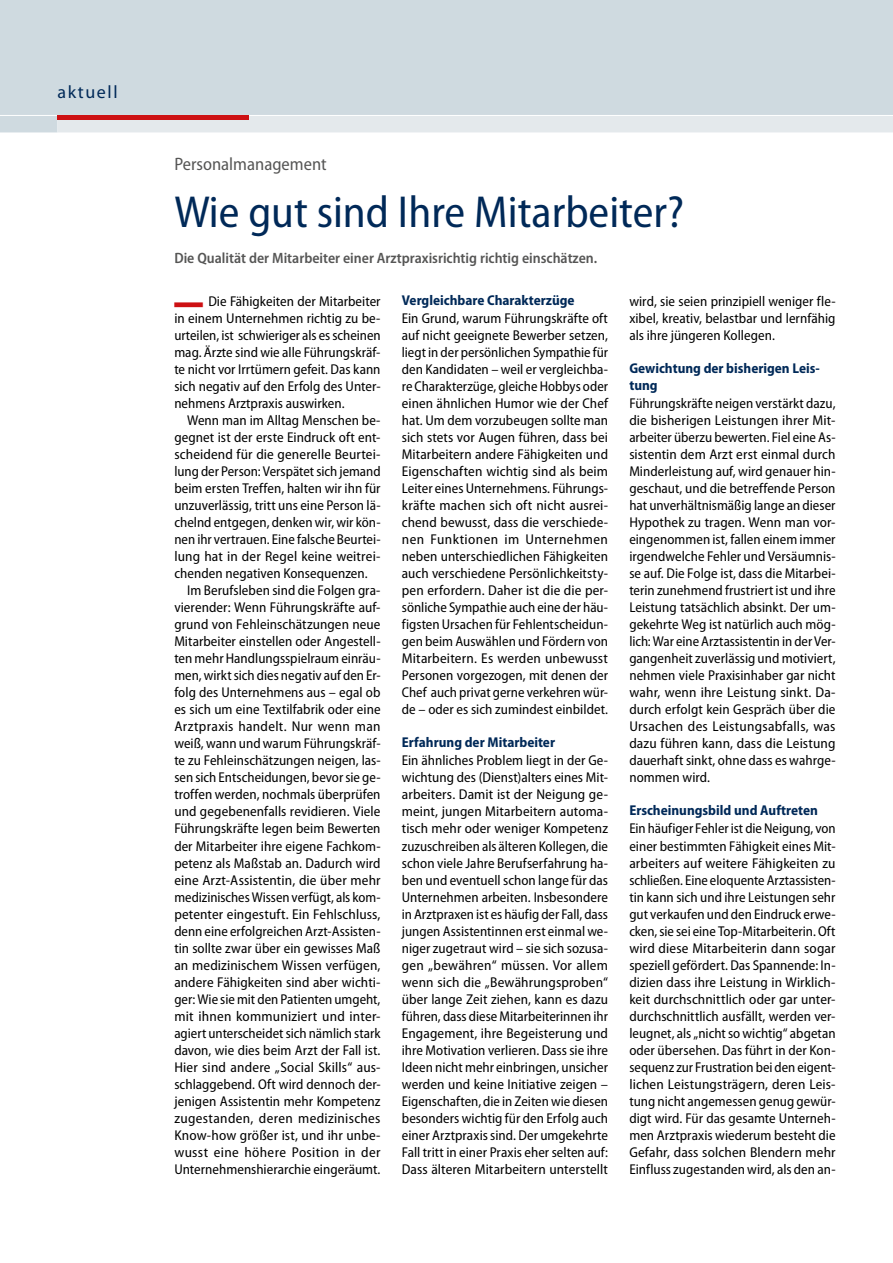
<style>
.page{position:relative;width:893px;height:1263px;background:#fff}
.page>*{position:absolute;margin:0;border:0;box-sizing:border-box;transform-origin:0 0}
.t1{font:semi-condensed 45px "Myriad Pro";color:#002958}
.t2{font:semi-condensed 18px "Myriad Pro";color:#565655}
.t3{font:18px "Myriad Pro";letter-spacing:.09em;color:#002958}
.t4{font:600 semi-condensed 15px "Myriad Pro";color:#565655}
.t5{font:semi-condensed 14.25px/17px "Myriad Pro";letter-spacing:.005em;color:#000;text-align:justify}
.t6{font:700 semi-condensed 14.25px/17px "Myriad Pro";color:#002958}
.t7{font:semi-condensed 14.25px "Myriad Pro";letter-spacing:.025em;color:#000}
.s1{font-family:"Arial";font-stretch:normal;font-size:24.9px;color:#cd1013}
</style>
<div class="page">
<div style="left:0;top:0;width:893px;height:132px;background:#cfdae0"></div>
<div style="left:57px;top:116px;width:836px;height:16px;background:#e4e9ec"></div>
<hr style="left:0;top:115px;width:57px;height:1px;background:#fff">
<hr style="left:249px;top:115px;width:644px;height:1px;background:#fff">
<div style="left:57px;top:115px;width:192px;height:5px;background:#cd1013"></div>
<p class="t3" style="left:57px;top:81px;width:62px">aktuell</p>
<p class="t2" style="left:174px;top:154px;width:154px">Personalmanagement</p>
<h1 class="t1" style="left:174px;top:187px;width:511px">Wie gut sind Ihre Mitarbeiter?</h1>
<p class="t4" style="left:174px;top:250px;width:424px">Die Qualität der Mitarbeiter einer Arztpraxisrichtig richtig einschätzen.</p>
<p class="t5" style="left:174px;top:293px;width:208px"><span class="s1">▬</span> Die Fähigkeiten der Mitarbeiter in einem Unternehmen richtig zu be&shy;urteilen, ist schwieriger als es scheinen mag. Ärzte sind wie alle Führungskräf&shy;te nicht vor Irrtümern gefeit. Das kann sich negativ auf den Erfolg des Unter&shy;nehmens Arztpraxis auswirken.</p>
<p class="t5" style="left:187px;top:412px;width:195px">Wenn man im Alltag Menschen be-</p>
<p class="t5" style="left:174px;top:429px;width:208px">gegnet ist der erste Eindruck oft ent-</p>
<p class="t5" style="left:174px;top:446px;width:208px">scheidend für die generelle Beurtei-</p>
<p class="t5" style="left:174px;top:463px;width:208px">lung der Person: Verspätet sich jemand</p>
<p class="t5" style="left:174px;top:480px;width:208px">beim ersten Treffen, halten wir ihn für</p>
<p class="t5" style="left:174px;top:497px;width:208px">unzuverlässig, tritt uns eine Person lä-</p>
<p class="t5" style="left:174px;top:514px;width:208px">chelnd entgegen, denken wir, wir kön-</p>
<p class="t5" style="left:174px;top:531px;width:208px">nen ihr vertrauen. Eine falsche Beurtei-</p>
<p class="t5" style="left:174px;top:548px;width:208px">lung hat in der Regel keine weitrei-</p>
<p class="t5" style="left:174px;top:565px;width:195px">chenden negativen Konsequenzen.</p>
<p class="t5" style="left:187px;top:582px;width:195px">Im Berufsleben sind die Folgen gra-</p>
<p class="t5" style="left:174px;top:599px;width:208px">vierender: Wenn Führungskräfte auf-</p>
<p class="t5" style="left:174px;top:616px;width:208px">grund von Fehleinschätzungen neue</p>
<p class="t5" style="left:174px;top:633px;width:208px">Mitarbeiter einstellen oder Angestell-</p>
<p class="t5" style="left:174px;top:650px;width:208px">ten mehr Handlungsspielraum einräu-</p>
<p class="t5" style="left:174px;top:667px;width:208px">men, wirkt sich dies negativ auf den Er-</p>
<p class="t5" style="left:174px;top:684px;width:208px">folg des Unternehmens aus – egal ob</p>
<p class="t5" style="left:174px;top:701px;width:208px">es sich um eine Textilfabrik oder eine</p>
<p class="t5" style="left:174px;top:718px;width:208px">Arztpraxis handelt. Nur wenn man</p>
<p class="t5" style="left:174px;top:735px;width:208px">weiß, wann und warum Führungskräf-</p>
<p class="t5" style="left:174px;top:752px;width:208px">te zu Fehleinschätzungen neigen, las-</p>
<p class="t5" style="left:174px;top:769px;width:208px">sen sich Entscheidungen, bevor sie ge-</p>
<p class="t5" style="left:174px;top:786px;width:208px">troffen werden, nochmals überprüfen</p>
<p class="t5" style="left:174px;top:803px;width:208px">und gegebenenfalls revidieren. Viele</p>
<p class="t5" style="left:174px;top:820px;width:208px">Führungskräfte legen beim Bewerten</p>
<p class="t5" style="left:174px;top:837px;width:208px">der Mitarbeiter ihre eigene Fachkom-</p>
<p class="t5" style="left:174px;top:854px;width:208px">petenz als Maßstab an. Dadurch wird</p>
<p class="t5" style="left:174px;top:871px;width:208px">eine Arzt-Assistentin, die über mehr</p>
<p class="t5" style="left:174px;top:888px;width:208px">medizinisches Wissen verfügt, als kom-</p>
<p class="t5" style="left:174px;top:905px;width:208px">petenter eingestuft. Ein Fehlschluss,</p>
<p class="t5" style="left:174px;top:922px;width:208px">denn eine erfolgreichen Arzt-Assisten-</p>
<p class="t5" style="left:174px;top:940px;width:208px">tin sollte zwar über ein gewisses Maß</p>
<p class="t5" style="left:174px;top:957px;width:208px">an medizinischem Wissen verfügen,</p>
<p class="t5" style="left:174px;top:974px;width:208px">andere Fähigkeiten sind aber wichti-</p>
<p class="t5" style="left:174px;top:991px;width:208px">ger: Wie sie mit den Patienten umgeht,</p>
<p class="t5" style="left:174px;top:1008px;width:208px">mit ihnen kommuniziert und inter-</p>
<p class="t5" style="left:174px;top:1025px;width:208px">agiert unterscheidet sich nämlich stark</p>
<p class="t5" style="left:174px;top:1042px;width:208px">davon, wie dies beim Arzt der Fall ist.</p>
<p class="t5" style="left:174px;top:1059px;width:208px">Hier sind andere „Social Skills“ aus-</p>
<p class="t5" style="left:174px;top:1076px;width:208px">schlaggebend. Oft wird dennoch der-</p>
<p class="t5" style="left:174px;top:1093px;width:208px">jenigen Assistentin mehr Kompetenz</p>
<p class="t7" style="left:174px;top:1110px;width:208px">zugestanden, deren medizinisches</p>
<p class="t5" style="left:174px;top:1127px;width:208px">Know-how größer ist, und ihr unbe-</p>
<p class="t7" style="left:174px;top:1144px;width:208px">wusst eine höhere Position in der</p>
<p class="t5" style="left:174px;top:1161px;width:208px">Unternehmenshierarchie eingeräumt.</p>
<p class="t6" style="left:402px;top:292px;width:174px">Vergleichbare Charakterzüge</p>
<p class="t5" style="left:402px;top:310px;width:208px">Ein Grund, warum Führungskräfte oft auf nicht geeignete Bewerber setzen, liegt in der persönlichen Sympathie für den Kandidaten – weil er vergleichba&shy;re Charakterzüge, gleiche Hobbys oder einen ähnlichen Humor wie der Chef hat. Um dem vorzubeugen sollte man sich stets vor Augen führen, dass bei Mitarbeitern andere Fähigkeiten und Eigenschaften wichtig sind als beim Leiter eines Unternehmens. Führungs&shy;kräfte machen sich oft nicht ausrei&shy;chend bewusst, dass die verschiede&shy;nen Funktionen im Unternehmen neben unterschiedlichen Fähigkeiten auch verschiedene Persönlichkeitsty&shy;pen erfordern. Daher ist die die per&shy;sönliche Sympathie auch eine der häu&shy;figsten Ursachen für Fehlentscheidun&shy;gen beim Auswählen und Fördern von Mitarbeitern. Es werden unbewusst Personen vorgezogen, mit denen der Chef auch privat gerne verkehren wür&shy;de – oder es sich zumindest einbildet.</p>
<p class="t6" style="left:402px;top:734px;width:155px">Erfahrung der Mitarbeiter</p>
<p class="t5" style="left:402px;top:752px;width:208px">Ein ähnliches Problem liegt in der Ge&shy;wichtung des (Dienst)alters eines Mit&shy;arbeiters. Damit ist der Neigung ge&shy;meint, jungen Mitarbeitern automa&shy;tisch mehr oder weniger Kompetenz zuzuschreiben als älteren Kollegen, die schon viele Jahre Berufserfahrung ha&shy;ben und eventuell schon lange für das Unternehmen arbeiten. Insbesondere in Arztpraxen ist es häufig der Fall, dass jungen Assistentinnen erst einmal we&shy;niger zugetraut wird – sie sich sozusa&shy;gen „bewähren“ müssen. Vor allem wenn sich die „Bewährungsproben“ über lange Zeit ziehen, kann es dazu führen, dass diese Mitarbeiterinnen ihr Engagement, ihre Begeisterung und ihre Motivation verlieren. Dass sie ihre Ideen nicht mehr einbringen, unsicher werden und keine Initiative zeigen – Eigenschaften, die in Zeiten wie diesen besonders wichtig für den Erfolg auch einer Arztpraxis sind. Der umgekehrte Fall tritt in einer Praxis eher selten auf:<br>Dass älteren Mitarbeitern unterstellt</p>
<p class="t5" style="left:629px;top:293px;width:208px">wird, sie seien prinzipiell weniger fle&shy;xibel, kreativ, belastbar und lernfähig als ihre jüngeren Kollegen.</p>
<p class="t6" style="left:629px;top:360px;width:192px">Gewichtung der bisherigen Leis&shy;tung</p>
<p class="t5" style="left:629px;top:395px;width:208px">Führungskräfte neigen verstärkt dazu, die bisherigen Leistungen ihrer Mit&shy;arbeiter überzu bewerten. Fiel eine As&shy;sistentin dem Arzt erst einmal durch Minderleistung auf, wird genauer hin&shy;geschaut, und die betreffende Person hat unverhältnismäßig lange an dieser Hypothek zu tragen. Wenn man vor&shy;eingenommen ist, fallen einem immer irgendwelche Fehler und Versäumnis&shy;se auf. Die Folge ist, dass die Mitarbei&shy;terin zunehmend frustriert ist und ihre Leistung tatsächlich absinkt. Der um&shy;gekehrte Weg ist natürlich auch mög&shy;lich: War eine Arztassistentin in der Ver&shy;gangenheit zuverlässig und motiviert, nehmen viele Praxisinhaber gar nicht wahr, wenn ihre Leistung sinkt. Da&shy;durch erfolgt kein Gespräch über die Ursachen des Leistungsabfalls, was dazu führen kann, dass die Leistung dauerhaft sinkt, ohne dass es wahrge&shy;nommen wird.</p>
<p class="t6" style="left:629px;top:802px;width:190px">Erscheinungsbild und Auftreten</p>
<p class="t5" style="left:629px;top:820px;width:208px">Ein häufiger Fehler ist die Neigung, von einer bestimmten Fähigkeit eines Mit&shy;arbeiters auf weitere Fähigkeiten zu schließen. Eine eloquente Arztassisten&shy;tin kann sich und ihre Leistungen sehr gut verkaufen und den Eindruck erwe&shy;cken, sie sei eine Top-Mitarbeiterin. Oft wird diese Mitarbeiterin dann sogar speziell gefördert. Das Spannende: In&shy;dizien dass ihre Leistung in Wirklich&shy;keit durchschnittlich oder gar unter&shy;durchschnittlich ausfällt, werden ver&shy;leugnet, als „nicht so wichtig“ abgetan oder übersehen. Das führt in der Kon&shy;sequenz zur Frustration bei den eigent&shy;lichen Leistungsträgern, deren Leis&shy;tung nicht angemessen genug gewür&shy;digt wird. Für das gesamte Unterneh&shy;men Arztpraxis wiederum besteht die Gefahr, dass solchen Blendern mehr Einfluss zugestanden wird, als den an-</p>
</div>
